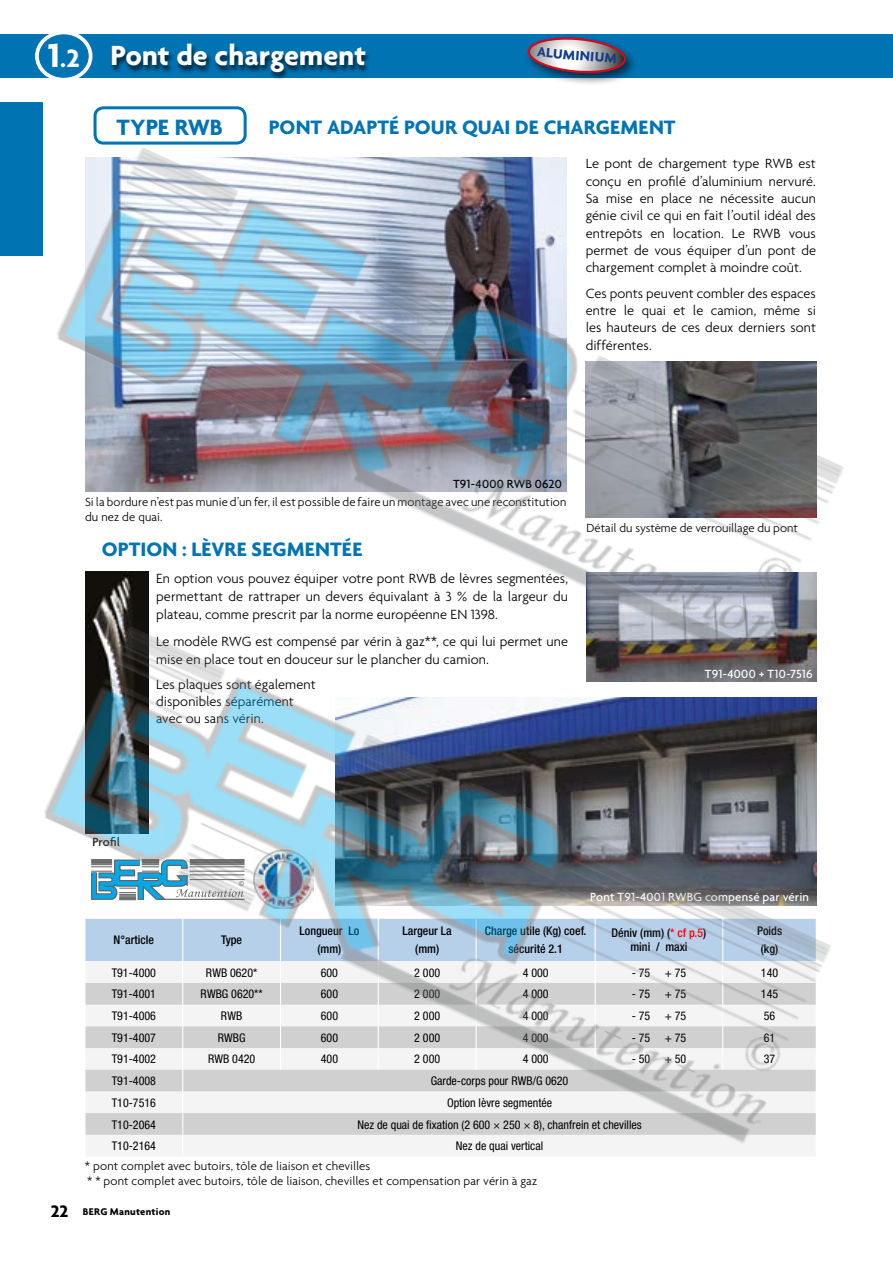
<style>
.page{position:relative;width:893px;height:1263px;background:#fff}
.page>*{position:absolute;margin:0;border:0;box-sizing:border-box;transform-origin:0 0}
.t1{font:700 30px "Agenda";letter-spacing:.005em;color:#fff}
.t2{font:700 27px "Agenda";color:#fff}
.t3{font:700 24px "Agenda";letter-spacing:.005em;color:#0073b3}
.t4{font:700 21px "Agenda";letter-spacing:.005em;color:#0073b3}
.t5{font:300 14.4px/17.2px "Agenda";letter-spacing:.005em;color:#000;text-align:justify}
.t6{font:700 14.4px "Agenda";color:#153d8a}
.t7{font:300 12.75px/15.3px "Agenda";letter-spacing:.005em;color:#000}
.t8{font:500 12.75px "Agenda";letter-spacing:.01em;color:#fff}
.t9{font:500 12.75px "Agenda";letter-spacing:.01em;color:#000}
.t10{font:condensed 12px "Helvetica Neue";color:#000}
.t11{font:500 condensed 12px/18px "Helvetica Neue";color:#000;text-align:center}
.t12{font:700 10.5px "Agenda";letter-spacing:.025em;color:#000}
.s1{font-size:36px}
.s2{color:#f00}
.s3{font-size:18px}
</style>
<div class="page">
<div style="left:0;top:102px;width:43px;height:153px;background:#0073b3"></div>
<div style="left:0;top:34px;width:893px;height:44px;background:#0073b3"></div>
<div style="left:86px;top:1147px;width:729px;height:9px;background:#f4f4f4"></div>
<div style="left:110px;top:43px;width:262px;height:38px;background:#000;opacity:.75"></div>
<div style="left:94px;top:106px;width:153px;height:39px;border:3px solid #0073b3;border-radius:9px"></div>
<div style="left:524px;top:34px;width:113px;height:52px;background:#000;opacity:.6"></div>
<svg style="left:526px;top:34px;width:102px;height:40px"></svg>
<div style="left:35px;top:31px;width:57px;height:51px;border:4px solid #fff;border-radius:50%"></div>
<img style="left:57px;top:148px;width:787px;height:477px">
<img style="left:44px;top:625px;width:787px;height:522px">
<h2 class="t2" style="left:48px;top:42px;width:33px"><span class="s1">1</span>.2</h2>
<p class="t6" style="left:538px;top:43px;width:81px;rotate:5deg">ALUMINIUM</p>
<h1 class="t1" style="left:111px;top:37px;width:257px">PONT DE CHARGEMENT</h1>
<h3 class="t3" style="left:116px;top:112px;width:108px">TYPE RWB</h3>
<h3 class="t4" style="left:269px;top:114px;width:408px">PONT ADAPTÉ POUR QUAI DE CHARGEMENT</h3>
<p class="t5" style="left:586px;top:155px;width:232px">Le pont de chargement type RWB est conçu en profilé d’aluminium nervuré.<br>Sa mise en place ne nécessite aucun génie civil ce qui en fait l’outil idéal des entrepôts en location. Le RWB vous permet de vous équiper d’un pont de chargement complet à moindre coût.</p>
<p class="t5" style="left:586px;top:284px;width:232px">Ces ponts peuvent combler des espaces entre le quai et le camion, même si les hauteurs de ces deux derniers sont différentes.</p>
<p class="t9" style="left:453px;top:476px;width:110px">T91-4000 RWB 0620</p>
<p class="t7" style="left:85px;top:494px;width:483px">Si la bordure n’est pas munie d’un fer, il est possible de faire un montage avec une reconstitution du nez de quai.</p>
<h3 class="t4" style="left:102px;top:536px;width:262px">OPTION : LÈVRE SEGMENTÉE</h3>
<p class="t5" style="left:156px;top:570px;width:413px;line-height:17.7px">En option vous pouvez équiper votre pont RWB de lèvres segmentées, permettant de rattraper un devers équivalant à 3 % de la largeur du plateau, comme prescrit par la norme européenne EN 1398.</p>
<p class="t5" style="left:156px;top:633px;width:413px">Le modèle RWG est compensé par vérin à gaz**, ce qui lui permet une mise en place tout en douceur sur le plancher du camion.</p>
<p class="t5" style="left:156px;top:675px;width:161px;text-align:left">Les plaques sont également disponibles séparément avec ou sans vérin.</p>
<p class="t7" style="left:586px;top:520px;width:213px">Détail du système de verrouillage du pont</p>
<p class="t8" style="left:705px;top:666px;width:109px">T91-4000 + T10-7516</p>
<p class="t9" style="left:92px;top:834px;width:29px">Profil</p>
<p class="t8" style="left:590px;top:889px;width:220px">Pont T91-4001 RWBG compensé par vérin</p>
<p class="t11" style="left:114px;top:930px;width:42px">N°article</p>
<p class="t11" style="left:221px;top:930px;width:23px">Type</p>
<p class="t11" style="left:299px;top:921px;width:61px">Longueur Lo (mm)</p>
<p class="t11" style="left:403px;top:921px;width:51px">Largeur La (mm)</p>
<p class="t11" style="left:485px;top:921px;width:103px">Charge utile (Kg) coef. sécurité 2.1</p>
<p class="t11" style="left:612px;top:925px;width:96px;line-height:14.4px">Déniv (mm) (<span class="s2">* cf p.5</span>) mini / maxi</p>
<p class="t11" style="left:757px;top:921px;width:27px">Poids (kg)</p>
<p class="t10" style="left:112px;top:965px;width:46px">T91-4000</p>
<p class="t10" style="left:206px;top:965px;width:53px">RWB 0620*</p>
<p class="t10" style="left:321px;top:965px;width:19px">600</p>
<p class="t10" style="left:414px;top:965px;width:27px">2 000</p>
<p class="t10" style="left:523px;top:965px;width:27px">4 000</p>
<p class="t10" style="left:632px;top:965px;width:56px">- 75 + 75</p>
<p class="t10" style="left:761px;top:965px;width:19px">140</p>
<p class="t10" style="left:112px;top:987px;width:46px">T91-4001</p>
<p class="t10" style="left:201px;top:987px;width:64px">RWBG 0620**</p>
<p class="t10" style="left:321px;top:987px;width:19px">600</p>
<p class="t10" style="left:414px;top:987px;width:27px">2 000</p>
<p class="t10" style="left:523px;top:987px;width:27px">4 000</p>
<p class="t10" style="left:632px;top:987px;width:56px">- 75 + 75</p>
<p class="t10" style="left:761px;top:987px;width:19px">145</p>
<p class="t10" style="left:112px;top:1009px;width:46px">T91-4006</p>
<p class="t10" style="left:221px;top:1009px;width:23px">RWB</p>
<p class="t10" style="left:321px;top:1009px;width:19px">600</p>
<p class="t10" style="left:414px;top:1009px;width:27px">2 000</p>
<p class="t10" style="left:523px;top:1009px;width:27px">4 000</p>
<p class="t10" style="left:632px;top:1009px;width:56px">- 75 + 75</p>
<p class="t10" style="left:764px;top:1009px;width:13px">56</p>
<p class="t10" style="left:112px;top:1030px;width:46px">T91-4007</p>
<p class="t10" style="left:218px;top:1030px;width:29px">RWBG</p>
<p class="t10" style="left:321px;top:1030px;width:19px">600</p>
<p class="t10" style="left:414px;top:1030px;width:27px">2 000</p>
<p class="t10" style="left:523px;top:1030px;width:27px">4 000</p>
<p class="t10" style="left:632px;top:1030px;width:56px">- 75 + 75</p>
<p class="t10" style="left:764px;top:1030px;width:13px">61</p>
<p class="t10" style="left:112px;top:1052px;width:46px">T91-4002</p>
<p class="t10" style="left:208px;top:1052px;width:49px">RWB 0420</p>
<p class="t10" style="left:321px;top:1052px;width:19px">400</p>
<p class="t10" style="left:414px;top:1052px;width:27px">2 000</p>
<p class="t10" style="left:523px;top:1052px;width:27px">4 000</p>
<p class="t10" style="left:632px;top:1052px;width:56px">- 50 + 50</p>
<p class="t10" style="left:764px;top:1052px;width:13px">37</p>
<p class="t10" style="left:112px;top:1074px;width:46px">T91-4008</p>
<p class="t10" style="left:431px;top:1074px;width:139px">Garde-corps pour RWB/G 0620</p>
<p class="t10" style="left:112px;top:1096px;width:46px">T10-7516</p>
<p class="t10" style="left:447px;top:1096px;width:107px">Option lèvre segmentée</p>
<p class="t10" style="left:112px;top:1117px;width:46px">T10-2064</p>
<p class="t10" style="left:357px;top:1117px;width:286px">Nez de quai de fixation (2 600 × 250 × 8), chanfrein et chevilles</p>
<p class="t10" style="left:112px;top:1139px;width:46px">T10-2164</p>
<p class="t10" style="left:456px;top:1139px;width:89px">Nez de quai vertical</p>
<p class="t7" style="left:85px;top:1158px;width:454px;line-height:14.5px">* pont complet avec butoirs, tôle de liaison et chevilles<br>* * pont complet avec butoirs, tôle de liaison, chevilles et compensation par vérin à gaz</p>
<p class="t12" style="left:51px;top:1205px;width:121px"><span class="s3">22</span> BERG MANUTENTION</p>
</div>
